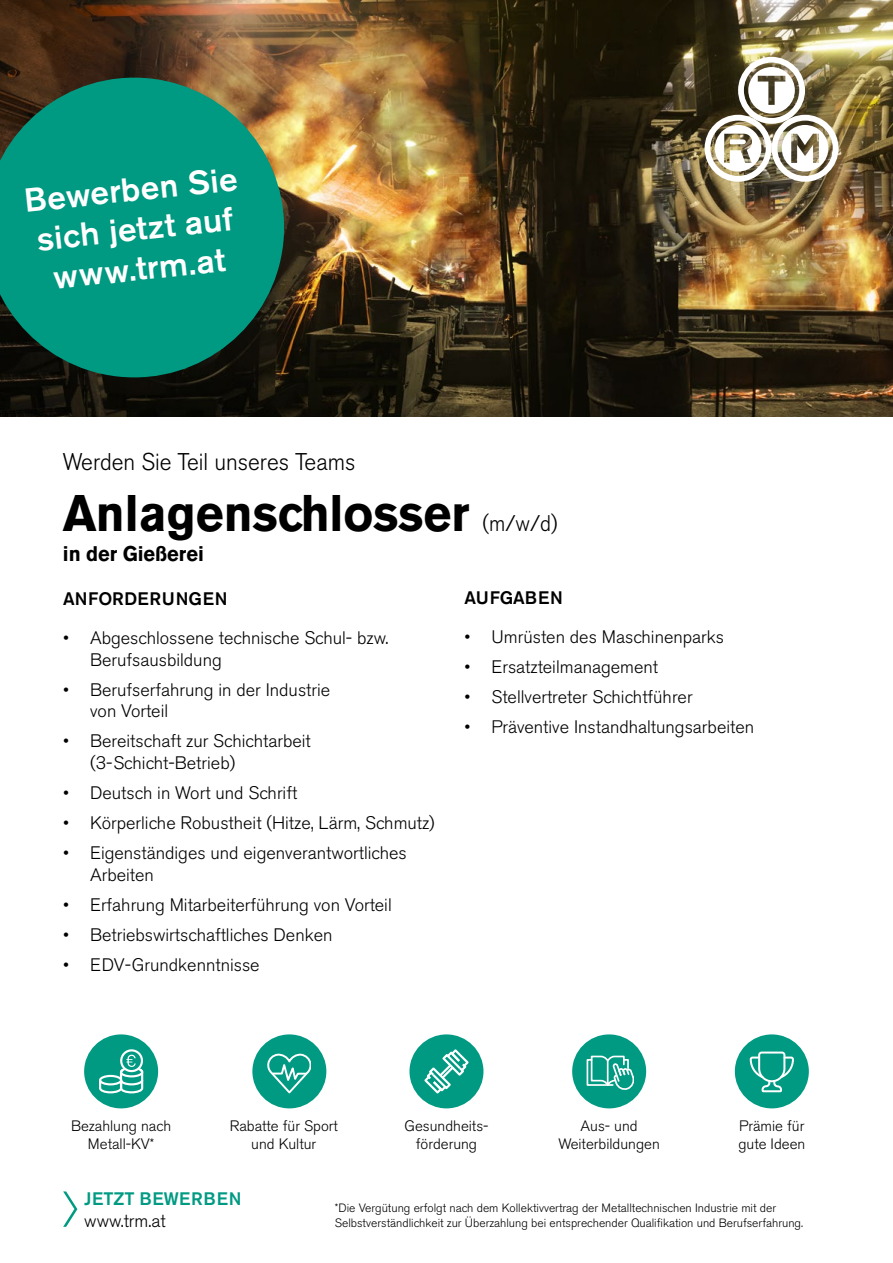
<style>
.page{position:relative;width:893px;height:1263px;background:#fff}
.page>*{position:absolute;margin:0;border:0;box-sizing:border-box;transform-origin:0 0}
.t1{font:700 51px "Akzidenz Grotesk BE";color:#000;scale:.94 1}
.t2{font:500 33px/39.6px "Akzidenz Grotesk BE";color:#fff;text-align:center}
.t3{font:300 24px "Akzidenz Grotesk BE";color:#000;scale:.94 1}
.t4{font:300 22.5px "Akzidenz Grotesk BE";color:#000;scale:.94 1}
.t5{font:700 21px "Akzidenz Grotesk BE";color:#000;scale:.95 1}
.t6{font:300 18px/21.6px "Akzidenz Grotesk BE";color:#000}
.t7{font:500 18px "Akzidenz Grotesk BE";letter-spacing:.04em;color:#000}
.t8{font:500 18px "Akzidenz Grotesk BE";letter-spacing:.04em;color:#009a83}
.t9{font:500 18px "Akzidenz Grotesk BE";color:#000}
.t10{font:300 15px/18px "Akzidenz Grotesk BE";color:#000;text-align:center}
.t11{font:300 12px/14.4px "Akzidenz Grotesk BE";color:#000}
</style>
<div class="page">
<div style="left:84px;top:1034px;width:74px;height:74px;background:#009a83;border-radius:50%"></div>
<div style="left:120px;top:1049px;width:23px;height:23px;border:2px solid #fff;border-radius:50%"></div>
<svg style="left:99px;top:1055px;width:44px;height:38px"></svg>
<div style="left:252px;top:1034px;width:74px;height:74px;background:#009a83;border-radius:50%"></div>
<svg style="left:268px;top:1053px;width:43px;height:41px"></svg>
<div style="left:409px;top:1034px;width:74px;height:74px;background:#009a83;border-radius:50%"></div>
<svg style="left:424px;top:1049px;width:45px;height:44px"></svg>
<div style="left:572px;top:1034px;width:74px;height:74px;background:#009a83;border-radius:50%"></div>
<svg style="left:587px;top:1055px;width:47px;height:35px"></svg>
<div style="left:735px;top:1034px;width:74px;height:74px;background:#009982;border-radius:50%"></div>
<svg style="left:750px;top:1051px;width:44px;height:42px"></svg>
<svg style="left:63px;top:1191px;width:14px;height:36px"></svg>
<img style="left:0;top:0;width:893px;height:417px">
<svg style="left:705px;top:57px;width:133px;height:125px"></svg>
<svg style="left:0;top:70px;width:292px;height:315px;background:#128069"></svg>
<h2 class="t2" style="left:22px;top:181px;width:216px;rotate:-6deg">Bewerben Sie sich jetzt auf www.trm.at</h2>
<h3 class="t3" style="left:63px;top:448px;width:313px">Werden Sie Teil unseres Teams</h3>
<h1 class="t1" style="left:63px;top:484px;width:434px">Anlagenschlosser</h1>
<p class="t5" style="left:63px;top:541px;width:150px">in der Gießerei</p>
<p class="t4" style="left:482px;top:511px;width:82px">(m/w/d)</p>
<p class="t7" style="left:63px;top:588px;width:166px">ANFORDERUNGEN</p>
<p class="t6" style="left:90px;top:627px;width:300px;text-indent:-27px">• Abgeschlossene technische Schul- bzw.<br>Berufsausbildung</p>
<p class="t6" style="left:90px;top:679px;width:242px;text-indent:-27px">• Berufserfahrung in der Industrie von Vorteil</p>
<p class="t6" style="left:90px;top:731px;width:222px;text-indent:-27px">• Bereitschaft zur Schichtarbeit (3-Schicht-Betrieb)</p>
<p class="t6" style="left:63px;top:782px;width:236px">• Deutsch in Wort und Schrift</p>
<p class="t6" style="left:63px;top:812px;width:373px">• Körperliche Robustheit (Hitze, Lärm, Schmutz)</p>
<p class="t6" style="left:90px;top:843px;width:318px;text-indent:-27px">• Eigenständiges und eigenverantwortliches<br>Arbeiten</p>
<p class="t6" style="left:63px;top:894px;width:330px">• Erfahrung Mitarbeiterführung von Vorteil</p>
<p class="t6" style="left:63px;top:924px;width:271px">• Betriebswirtschaftliches Denken</p>
<p class="t6" style="left:63px;top:954px;width:198px">• EDV-Grundkenntnisse</p>
<p class="t9" style="left:464px;top:587px;width:100px">AUFGABEN</p>
<p class="t6" style="left:464px;top:626px;width:261px">• Umrüsten des Maschinenparks</p>
<p class="t6" style="left:464px;top:656px;width:195px">• Ersatzteilmanagement</p>
<p class="t6" style="left:464px;top:686px;width:230px">• Stellvertreter Schichtführer</p>
<p class="t6" style="left:464px;top:716px;width:291px">• Präventive Instandhaltungsarbeiten</p>
<p class="t10" style="left:71px;top:1117px;width:102px">Bezahlung nach<br>Metall-KV*</p>
<p class="t10" style="left:230px;top:1117px;width:110px">Rabatte für Sport und Kultur</p>
<p class="t10" style="left:404px;top:1117px;width:86px">Gesundheits&shy;förderung</p>
<p class="t10" style="left:558px;top:1117px;width:103px">Aus- und<br>Weiterbildungen</p>
<p class="t10" style="left:738px;top:1117px;width:68px;text-align:left">Prämie für gute Ideen</p>
<p class="t8" style="left:84px;top:1188px;width:159px">JETZT BEWERBEN</p>
<p class="t6" style="left:84px;top:1210px;width:83px">www.trm.at</p>
<p class="t11" style="left:335px;top:1201px;width:470px">*Die Vergütung erfolgt nach dem Kollektivvertrag der Metalltechnischen Industrie mit der<br>Selbstverständlichkeit zur Überzahlung bei entsprechender Qualifikation und Berufserfahrung.</p>
</div>
